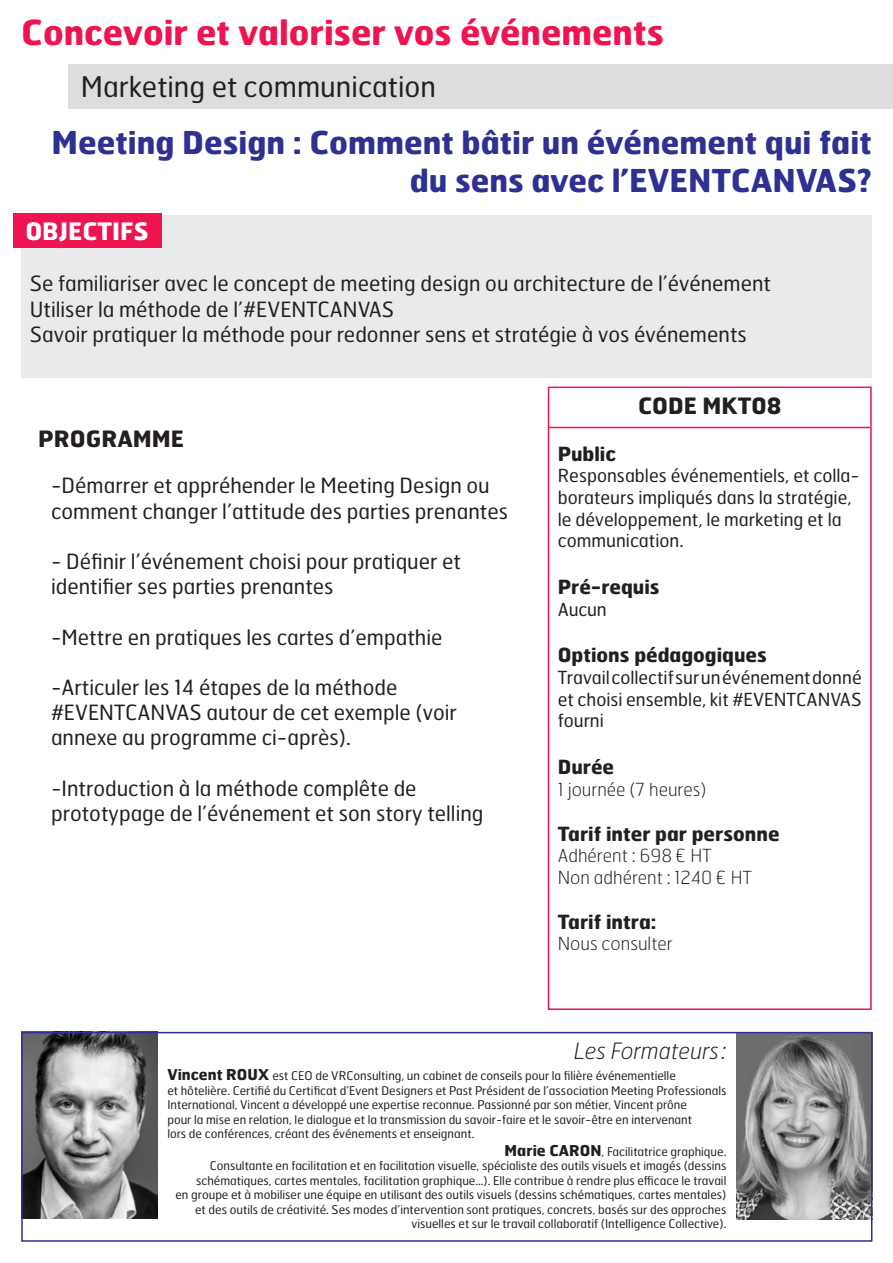
<style>
.page{position:relative;width:893px;height:1263px;background:#fff}
.page>*{position:absolute;margin:0;border:0;box-sizing:border-box;transform-origin:0 0}
.PROG_-_Titre_1{font:700 34.5px "Hermes FB";color:#ed1450}
.PROG_-_Titre_3{font:700 31.5px/37.8px "Hermes FB";color:#2e3092;text-align:right}
.PROG_-_Titre_2{font:28.5px "Hermes FB";color:#231f20}
.t1{font:700 24px "Hermes FB";color:#fff}
.t2{font:700 22.5px "Hermes FB";color:#231f20}
.FORMATEUR_-_Titre{font:italic 100 22.5px "Hermes FB";color:#231f20}
.PROG_-_Txt_Courant{font:21px/25.2px "Hermes FB";color:#231f20}
.OBJECTIFS_-_TXT{font:21px "Hermes FB";color:#231f20}
.CADRE_-_SsTitre{font:700 19.5px "Hermes FB";color:#231f20}
.CADRE_-_SsTitre-2{font:18px/21.6px "Hermes FB";color:#231f20}
.CADRE_-_Txt{font:100 18px "Hermes FB";color:#231f20}
.FORMATEUR_-_Txt{font:12px/14.4px "Hermes FB";color:#231f20}
.s1{font-weight:700;font-size:15px}
</style>
<div class="page">
<div style="left:68px;top:64px;width:825px;height:44px;background:#dcdddf"></div>
<div style="left:21px;top:215px;width:851px;height:162px;background:#e9eaeb"></div>
<div style="left:13px;top:214px;width:149px;height:34px;background:#ed1450"></div>
<hr style="left:549px;top:427px;width:321px;height:1px;background:#ed1450">
<div style="left:548px;top:387px;width:324px;height:623px;border:2px solid #ed1450"></div>
<img style="left:24px;top:1035px;width:133px;height:184px">
<img style="left:736px;top:1035px;width:133px;height:185px">
<div style="left:21px;top:1032px;width:851px;height:210px;border:2px solid #2e3092"></div>
<p class="PROG_-_Titre_1" style="left:21px;top:10px;width:644px">Concevoir et valoriser vos événements</p>
<p class="PROG_-_Titre_2" style="left:81px;top:69px;width:357px">Marketing et communication</p>
<p class="PROG_-_Titre_3" style="left:52px;top:123px;width:822px">Meeting Design : Comment bâtir un événement qui fait du sens avec l’EVENTCANVAS?</p>
<p class="t1" style="left:25px;top:216px;width:125px">OBJECTIFS</p>
<p class="OBJECTIFS_-_TXT" style="left:30px;top:270px;width:743px">Se familiariser avec le concept de meeting design ou architecture de l’événement</p>
<p class="OBJECTIFS_-_TXT" style="left:30px;top:296px;width:366px">Utiliser la méthode de l’#EVENTCANVAS</p>
<p class="OBJECTIFS_-_TXT" style="left:30px;top:321px;width:719px">Savoir pratiquer la méthode pour redonner sens et stratégie à vos événements</p>
<p class="t2" style="left:38px;top:424px;width:147px">PROGRAMME</p>
<p class="PROG_-_Txt_Courant" style="left:51px;top:472px;width:459px">-Démarrer et appréhender le Meeting Design ou comment changer l’attitude des parties prenantes</p>
<p class="PROG_-_Txt_Courant" style="left:51px;top:548px;width:411px">- Définir l’événement choisi pour pratiquer et identifier ses parties prenantes</p>
<p class="PROG_-_Txt_Courant" style="left:51px;top:624px;width:393px">-Mettre en pratiques les cartes d’empathie</p>
<p class="PROG_-_Txt_Courant" style="left:51px;top:674px;width:407px">-Articuler les 14 étapes de la méthode #EVENTCANVAS autour de cet exemple (voir annexe au programme ci-après).</p>
<p class="PROG_-_Txt_Courant" style="left:51px;top:775px;width:434px">-Introduction à la méthode complête de prototypage de l’événement et son story telling</p>
<p class="t2" style="left:638px;top:391px;width:145px">CODE MKT08</p>
<p class="CADRE_-_SsTitre" style="left:558px;top:441px;width:60px">Public</p>
<p class="CADRE_-_SsTitre-2" style="left:558px;top:464px;width:303px">Responsables événementiels, et colla&shy;borateurs impliqués dans la stratégie, le développement, le marketing et la communication.</p>
<p class="CADRE_-_SsTitre" style="left:558px;top:574px;width:103px">Pré-requis</p>
<p class="CADRE_-_SsTitre-2" style="left:558px;top:598px;width:50px">Aucun</p>
<p class="CADRE_-_SsTitre" style="left:558px;top:642px;width:211px">Options pédagogiques</p>
<p class="CADRE_-_SsTitre-2" style="left:558px;top:666px;width:305px;text-align:justify">Travail collectif sur un événement donné et choisi ensemble, kit #EVENTCANVAS fourni</p>
<p class="CADRE_-_SsTitre" style="left:558px;top:754px;width:58px">Durée</p>
<p class="CADRE_-_Txt" style="left:558px;top:778px;width:150px">1 journée (7 heures)</p>
<p class="CADRE_-_SsTitre" style="left:558px;top:821px;width:223px">Tarif inter par personne</p>
<p class="CADRE_-_Txt" style="left:558px;top:844px;width:155px">Adhérent : 698 € HT</p>
<p class="CADRE_-_Txt" style="left:558px;top:866px;width:195px">Non adhérent : 1240 € HT</p>
<p class="CADRE_-_SsTitre" style="left:558px;top:909px;width:100px">Tarif intra:</p>
<p class="CADRE_-_Txt" style="left:558px;top:933px;width:116px">Nous consulter</p>
<p class="FORMATEUR_-_Titre" style="left:574px;top:1037px;width:154px">Les Formateurs :</p>
<p class="FORMATEUR_-_Txt" style="left:167px;top:1068px;width:561px"><span class="s1">Vincent ROUX</span> est CEO de VRConsulting, un cabinet de conseils pour la filière événementielle<br>et hôtelière. Certifié du Certificat d’Event Designers et Past Président de l’association Meeting Professionals International, Vincent a développé une expertise reconnue. Passionné par son métier, Vincent prône<br>pour la mise en relation, le dialogue et la transmission du savoir-faire et le savoir-être en intervenant<br>lors de conférences, créant des événements et enseignant.</p>
<p class="FORMATEUR_-_Txt" style="left:505px;top:1144px;width:223px"><span class="s1">Marie CARON</span>, Facilitatrice graphique.</p>
<p class="FORMATEUR_-_Txt" style="left:175px;top:1158px;width:552px;text-align:right">Consultante en facilitation et en facilitation visuelle, spécialiste des outils visuels et imagés (dessins schématiques, cartes mentales, facilitation graphique…). Elle contribue à rendre plus efficace le travail<br>en groupe et à mobiliser une équipe en utilisant des outils visuels (dessins schématiques, cartes mentales) et des outils de créativité. Ses modes d’intervention sont pratiques, concrets, basés sur des approches visuelles et sur le travail collaboratif (Intelligence Collective).</p>
</div>
